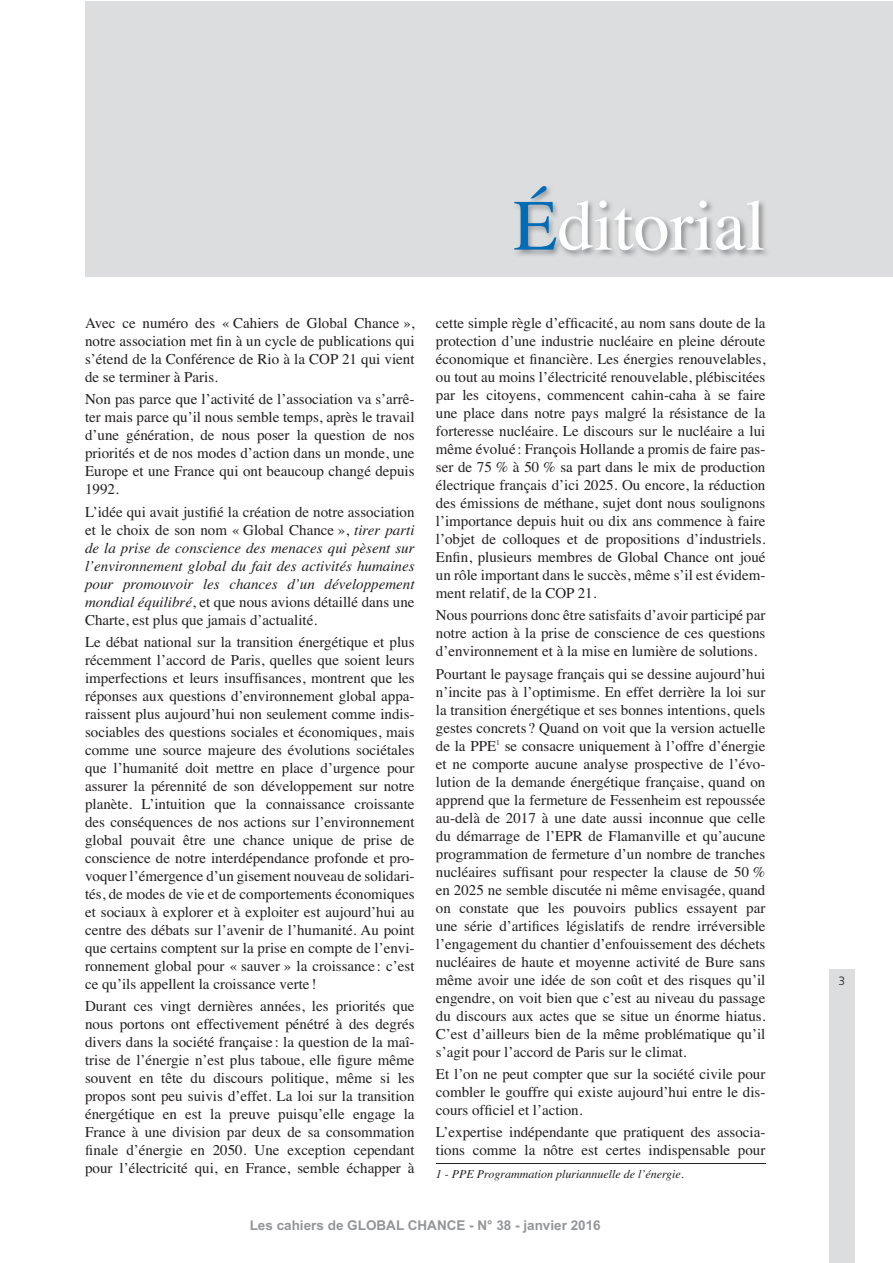
<style>
.page{position:relative;width:893px;height:1263px;background:#fff}
.page>*{position:absolute;margin:0;border:0;box-sizing:border-box;transform-origin:0 0}
.t1{font:72px "Times";color:#fff}
.t2{font:15px/18px "Times";color:#231f20;text-align:justify}
.t3{font:italic 15px/18px "Times";color:#231f20;text-align:justify}
.t4{font:700 13.5px "Arial";color:#939598}
.t5{font:italic 12px "Times";color:#231f20}
.t6{font:300 12px "Frutiger";color:#231f20}
.s1{color:#006bb6}
.s2{font-style:normal}
</style>
<div class="page">
<div style="left:829px;top:969px;width:26px;height:294px;background:#dcddde"></div>
<div style="left:85px;top:1px;width:807px;height:275px;background:#dcddde"></div>
<img style="left:517px;top:187px;width:250px;height:69px">
<hr style="left:436px;top:1163px;width:329px;height:1px;background:#231f20">
<h1 class="t1" style="left:513px;top:158px;width:253px"><span class="s1">É</span>ditorial</h1>
<p class="t2" style="left:85px;top:313px;width:331px">Avec ce numéro des « Cahiers de Global Chance », notre association met fin à un cycle de publications qui s’étend de la Conférence de Rio à la COP 21 qui vient de se terminer à Paris.</p>
<p class="t2" style="left:85px;top:389px;width:331px">Non pas parce que l’activité de l’association va s’arrê&shy;ter mais parce qu’il nous semble temps, après le travail d’une génération, de nous poser la question de nos priorités et de nos modes d’action dans un monde, une Europe et une France qui ont beaucoup changé depuis 1992.</p>
<p class="t3" style="left:85px;top:502px;width:331px"><span class="s2">L’idée qui avait justifié la création de notre association et le choix de son nom « Global Chance »,</span> tirer parti de la prise de conscience des menaces qui pèsent sur l’environnement global du fait des activités humaines pour promouvoir les chances d’un développement mondial équilibré<span class="s2">, et que nous avions détaillé dans une Charte, est plus que jamais d’actualité.</span></p>
<p class="t2" style="left:85px;top:631px;width:331px">Le débat national sur la transition énergétique et plus récemment l’accord de Paris, quelles que soient leurs imperfections et leurs insuffisances, montrent que les réponses aux questions d’environnement global appa&shy;raissent plus aujourd’hui non seulement comme indis&shy;sociables des questions sociales et économiques, mais comme une source majeure des évolutions sociétales que l’humanité doit mettre en place d’urgence pour assurer la pérennité de son développement sur notre planète. L’intuition que la connaissance croissante des conséquences de nos actions sur l’environnement global pouvait être une chance unique de prise de conscience de notre interdépendance profonde et pro&shy;voquer l’émergence d’un gisement nouveau de solidari&shy;tés, de modes de vie et de comportements économiques et sociaux à explorer et à exploiter est aujourd’hui au centre des débats sur l’avenir de l’humanité. Au point que certains comptent sur la prise en compte de l’envi&shy;ronnement global pour « sauver » la croissance : c’est ce qu’ils appellent la croissance verte !</p>
<p class="t2" style="left:85px;top:996px;width:331px">Durant ces vingt dernières années, les priorités que nous portons ont effectivement pénétré à des degrés divers dans la société française : la question de la maî&shy;trise de l’énergie n’est plus taboue, elle figure même souvent en tête du discours politique, même si les propos sont peu suivis d’effet. La loi sur la transition énergétique en est la preuve puisqu’elle engage la France à une division par deux de sa consommation finale d’énergie en 2050. Une exception cependant pour l’électricité qui, en France, semble échapper à</p>
<p class="t2" style="left:436px;top:313px;width:331px">cette simple règle d’efficacité, au nom sans doute de la protection d’une industrie nucléaire en pleine déroute économique et financière. Les énergies renouvelables, ou tout au moins l’électricité renouvelable, plébiscitées par les citoyens, commencent cahin-caha à se faire une place dans notre pays malgré la résistance de la forteresse nucléaire. Le discours sur le nucléaire a lui même évolué : François Hollande a promis de faire pas&shy;ser de 75 % à 50 % sa part dans le mix de production électrique français d’ici 2025. Ou encore, la réduction des émissions de méthane, sujet dont nous soulignons l’importance depuis huit ou dix ans commence à faire l’objet de colloques et de propositions d’industriels.<br>Enfin, plusieurs membres de Global Chance ont joué un rôle important dans le succès, même s’il est évidem&shy;ment relatif, de la COP 21.</p>
<p class="t2" style="left:436px;top:605px;width:331px">Nous pourrions donc être satisfaits d’avoir participé par notre action à la prise de conscience de ces questions d’environnement et à la mise en lumière de solutions.</p>
<p class="t2" style="left:436px;top:663px;width:331px">Pourtant le paysage français qui se dessine aujourd’hui n’incite pas à l’optimisme. En effet derrière la loi sur la transition énergétique et ses bonnes intentions, quels gestes concrets ? Quand on voit que la version actuelle de la PPE<sup>1</sup> se consacre uniquement à l’offre d’énergie et ne comporte aucune analyse prospective de l’évo&shy;lution de la demande énergétique française, quand on apprend que la fermeture de Fessenheim est repoussée au-delà de 2017 à une date aussi inconnue que celle du démarrage de l’EPR de Flamanville et qu’aucune programmation de fermeture d’un nombre de tranches nucléaires suffisant pour respecter la clause de 50 % en 2025 ne semble discutée ni même envisagée, quand on constate que les pouvoirs publics essayent par une série d’artifices législatifs de rendre irréversible l’engagement du chantier d’enfouissement des déchets nucléaires de haute et moyenne activité de Bure sans même avoir une idée de son coût et des risques qu’il engendre, on voit bien que c’est au niveau du passage du discours aux actes que se situe un énorme hiatus.<br>C’est d’ailleurs bien de la même problématique qu’il s’agit pour l’accord de Paris sur le climat.</p>
<p class="t2" style="left:436px;top:1063px;width:331px">Et l’on ne peut compter que sur la société civile pour combler le gouffre qui existe aujourd’hui entre le dis&shy;cours officiel et l’action.</p>
<p class="t2" style="left:436px;top:1122px;width:331px">L’expertise indépendante que pratiquent des associa&shy;tions comme la nôtre est certes indispensable pour</p>
<p class="t5" style="left:436px;top:1163px;width:250px">1 - PPE Programmation pluriannuelle de l’énergie.</p>
<p class="t4" style="left:250px;top:1217px;width:353px">Les cahiers de GLOBAL CHANCE - N° 38 - janvier 2016</p>
<p class="t6" style="left:839px;top:974px;width:8px">3</p>
</div>
